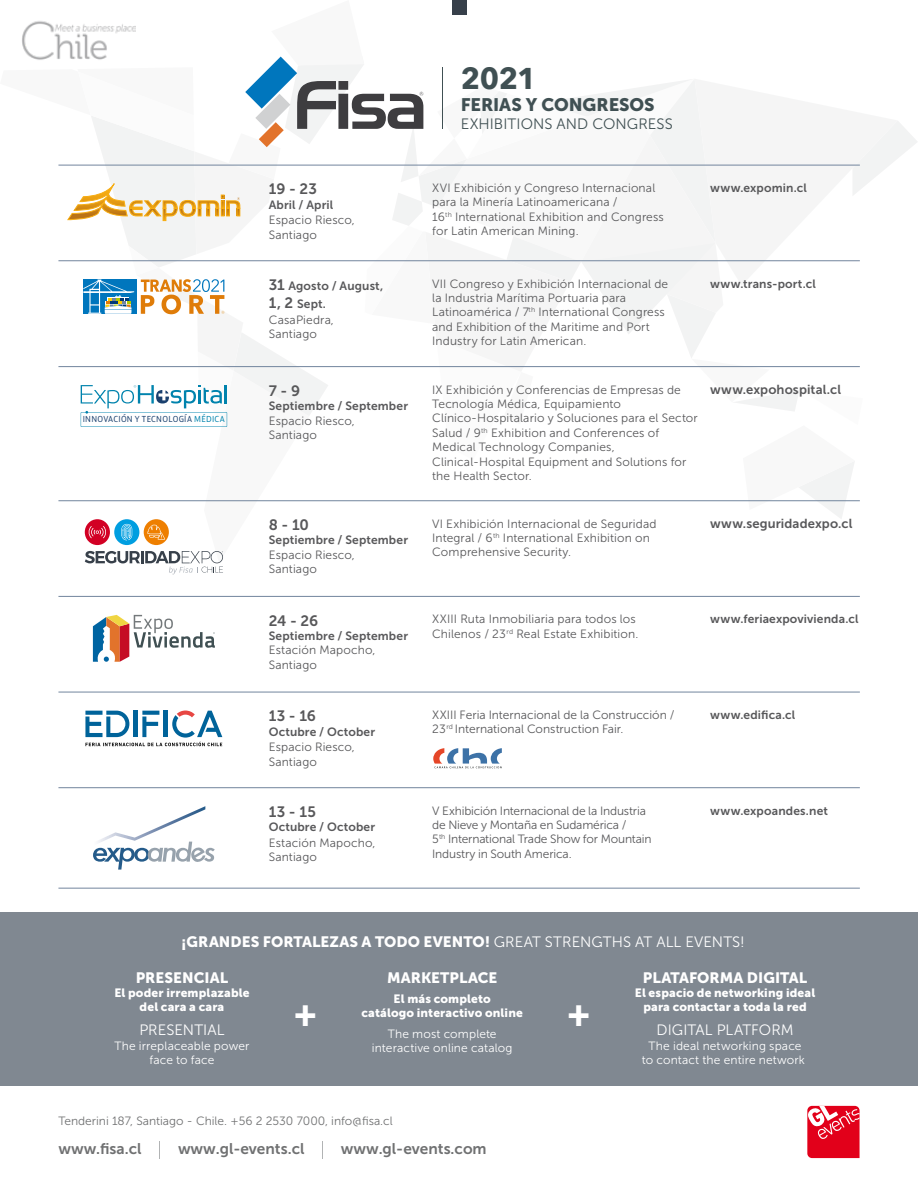
<style>
.page{position:relative;width:918px;height:1188px;background:#fff}
.page>*{position:absolute;margin:0;border:0;box-sizing:border-box;transform-origin:0 0}
.t1{font:36px "Museo Sans 900";color:#fff}
.t2{font:700 30px "Avenir Next";color:#405053}
.t3{font:18px "Museo Sans 900";letter-spacing:-.005em;color:#405053}
.t4{font:15.45px "Museo Sans 700";color:#707172}
.t5{font:15px "Museo Sans 900";letter-spacing:.005em;color:#fff}
.t6{font:15px "Museo Sans 700";letter-spacing:-.005em;color:#58585a}
.t7{font:15px "Museo Sans 300";letter-spacing:.005em;color:#fff}
.t8{font:15px "Museo Sans 300";letter-spacing:.005em;color:#405053}
.t9{font:13.05px "Museo Sans 700";letter-spacing:.01em;color:#58585a}
.t10{font:12px/14.4px "Museo Sans 300";letter-spacing:.01em;color:#58585a}
.t11{font:12px "Museo Sans 700";letter-spacing:.015em;color:#58585a}
.t12{font:12px/14.4px "Museo Sans 300";letter-spacing:-.015em;color:#58585a}
.t13{font:12px/14.4px "Museo Sans 900";letter-spacing:.01em;color:#fff;text-align:center}
.t14{font:12px/14.4px "Museo Sans 300";letter-spacing:.015em;color:#fff;text-align:center}
.t15{font:12px "Museo Sans 300";color:#707172}
.t16{font:8.4px "Big City Grotesque Pro";letter-spacing:.03em;color:#1a406e}
.s1{color:#0083ad}
.s2{font-size:15px}
.s3{font-family:"Museo Sans 300"}
</style>
<div class="page">
<div style="left:0;top:913px;width:918px;height:173px;background:#808891"></div>
<svg style="left:159px;top:1141px;width:1px;height:17px"></svg>
<svg style="left:322px;top:1141px;width:1px;height:17px"></svg>
<svg style="left:807px;top:1106px;width:53px;height:52px;background:#e72d42"></svg>
<svg style="left:93px;top:615px;width:122px;height:47px"></svg>
<svg style="left:433px;top:748px;width:69px;height:20px"></svg>
<svg style="left:85px;top:711px;width:137px;height:35px"></svg>
<svg style="left:93px;top:806px;width:122px;height:64px"></svg>
<hr style="left:58px;top:692px;width:802px;height:1px;background:#72859d">
<hr style="left:58px;top:787px;width:802px;height:1px;background:#72859d">
<hr style="left:58px;top:888px;width:802px;height:1px;background:#72859d">
<hr style="left:58px;top:596px;width:802px;height:1px;background:#72859d">
<svg style="left:58px;top:0;width:859px;height:574px"></svg>
<hr style="left:442px;top:68px;width:1px;height:61px;background:#405053">
<img style="left:22px;top:15px;width:113px;height:55px">
<h2 class="t2" style="left:461px;top:53px;width:77px">2021</h2>
<h3 class="t3" style="left:461px;top:94px;width:195px">FERIAS Y CONGRESOS</h3>
<p class="t8" style="left:461px;top:116px;width:213px">EXHIBITIONS AND CONGRESS</p>
<p class="t16" style="left:83px;top:413px;width:144px">INNOVACIÓN Y TECNOLOGÍA <span class="s1">MÉDICA</span></p>
<p class="t6" style="left:269px;top:181px;width:50px">19 - 23</p>
<p class="t11" style="left:710px;top:181px;width:98px">www.expomin.cl</p>
<p class="t11" style="left:269px;top:198px;width:66px">Abril / April</p>
<p class="t10" style="left:269px;top:213px;width:88px">Espacio Riesco,<br>Santiago</p>
<p class="t10" style="left:432px;top:276px;width:237px">VII Congreso y Exhibición Internacional de la Industria Marítima Portuaria para Latinoamérica / 7<sup>th</sup> International Congress and Exhibition of the Maritime and Port Industry for Latin American.</p>
<p class="t10" style="left:432px;top:181px;width:233px">XVI Exhibición y Congreso Internacional para la Minería Latinoamericana /<br>16<sup>th</sup> International Exhibition and Congress for Latin American Mining.</p>
<p class="t11" style="left:269px;top:279px;width:116px"><span class="s2">31</span> Agosto / August,</p>
<p class="t11" style="left:710px;top:277px;width:107px">www.trans-port.cl</p>
<p class="t11" style="left:269px;top:297px;width:59px"><span class="s2">1, 2</span> Sept.</p>
<p class="t10" style="left:269px;top:312px;width:67px">CasaPiedra,<br>Santiago</p>
<p class="t6" style="left:269px;top:382px;width:33px">7 - 9</p>
<p class="t9" style="left:710px;top:383px;width:132px">www.expohospital.cl</p>
<p class="t11" style="left:269px;top:399px;width:141px">Septiembre / September</p>
<p class="t10" style="left:269px;top:413px;width:88px">Espacio Riesco,<br>Santiago</p>
<p class="t10" style="left:432px;top:382px;width:267px">IX Exhibición y Conferencias de Empresas de Tecnología Médica, Equipamiento Clínico-Hospitalario y Soluciones para el Sector Salud / 9<sup>th</sup> Exhibition and Conferences of Medical Technology Companies, Clinical-Hospital Equipment and Solutions for the Health Sector.</p>
<p class="t6" style="left:269px;top:516px;width:42px">8 - 10</p>
<p class="t9" style="left:710px;top:517px;width:144px">www.seguridadexpo.cl</p>
<p class="t11" style="left:269px;top:533px;width:141px">Septiembre / September</p>
<p class="t10" style="left:269px;top:547px;width:88px">Espacio Riesco,<br>Santiago</p>
<p class="t10" style="left:432px;top:516px;width:226px">VI Exhibición Internacional de Seguridad<br>Integral / 6<sup>th</sup> International Exhibition on<br>Comprehensive Security.</p>
<p class="t6" style="left:269px;top:612px;width:51px">24 - 26</p>
<p class="t11" style="left:710px;top:613px;width:150px">www.feriaexpovivienda.cl</p>
<p class="t11" style="left:269px;top:629px;width:141px">Septiembre / September</p>
<p class="t10" style="left:269px;top:643px;width:108px">Estación Mapocho,<br>Santiago</p>
<p class="t10" style="left:432px;top:708px;width:244px">XXIII Feria Internacional de la Construcción /<br>23<sup>rd</sup> International Construction Fair.</p>
<p class="t10" style="left:432px;top:612px;width:208px">XXIII Ruta Inmobiliaria para todos los<br>Chilenos / 23<sup>rd</sup> Real Estate Exhibition.</p>
<p class="t6" style="left:269px;top:708px;width:49px">13 - 16</p>
<p class="t11" style="left:710px;top:708px;width:87px">www.edifica.cl</p>
<p class="t11" style="left:269px;top:725px;width:108px">Octubre / October</p>
<p class="t10" style="left:269px;top:740px;width:88px">Espacio Riesco,<br>Santiago</p>
<p class="t12" style="left:432px;top:803px;width:221px">V Exhibición Internacional de la Industria de Nieve y Montaña en Sudamérica /<br>5<sup>th</sup> International Trade Show for Mountain Industry in South America.</p>
<p class="t11" style="left:710px;top:804px;width:119px">www.expoandes.net</p>
<p class="t6" style="left:269px;top:803px;width:49px">13 - 15</p>
<p class="t11" style="left:269px;top:820px;width:108px">Octubre / October</p>
<p class="t10" style="left:269px;top:836px;width:108px">Estación Mapocho,<br>Santiago</p>
<p class="t5" style="left:182px;top:933px;width:565px">¡GRANDES FORTALEZAS A TODO EVENTO! <span class="s3">GREAT STRENGTHS AT ALL EVENTS!</span></p>
<p class="t5" style="left:136px;top:969px;width:94px">PRESENCIAL</p>
<p class="t13" style="left:114px;top:986px;width:137px">El poder irremplazable del cara a cara</p>
<p class="t7" style="left:139px;top:1022px;width:87px">PRESENTIAL</p>
<p class="t14" style="left:114px;top:1039px;width:137px">The irreplaceable power face to face</p>
<p class="t5" style="left:387px;top:969px;width:112px">MARKETPLACE</p>
<p class="t13" style="left:362px;top:992px;width:163px">El más completo<br>catálogo interactivo online</p>
<p class="t14" style="left:372px;top:1027px;width:142px">The most complete interactive online catalog</p>
<h1 class="t1" style="left:294px;top:993px;width:24px">+</h1>
<h1 class="t1" style="left:568px;top:993px;width:24px">+</h1>
<p class="t15" style="left:58px;top:1114px;width:336px">Tenderini 187, Santiago - Chile. +56 2 2530 7000, info@fisa.cl</p>
<p class="t4" style="left:178px;top:1140px;width:128px">www.gl-events.cl</p>
<p class="t4" style="left:341px;top:1140px;width:147px">www.gl-events.com</p>
<p class="t4" style="left:58px;top:1140px;width:85px">www.fisa.cl</p>
<p class="t5" style="left:643px;top:969px;width:166px">PLATAFORMA DIGITAL</p>
<p class="t13" style="left:635px;top:986px;width:182px">El espacio de networking ideal para contactar a toda la red</p>
<p class="t7" style="left:657px;top:1022px;width:139px">DIGITAL PLATFORM</p>
<p class="t14" style="left:642px;top:1039px;width:165px">The ideal networking space to contact the entire network</p>
</div>
